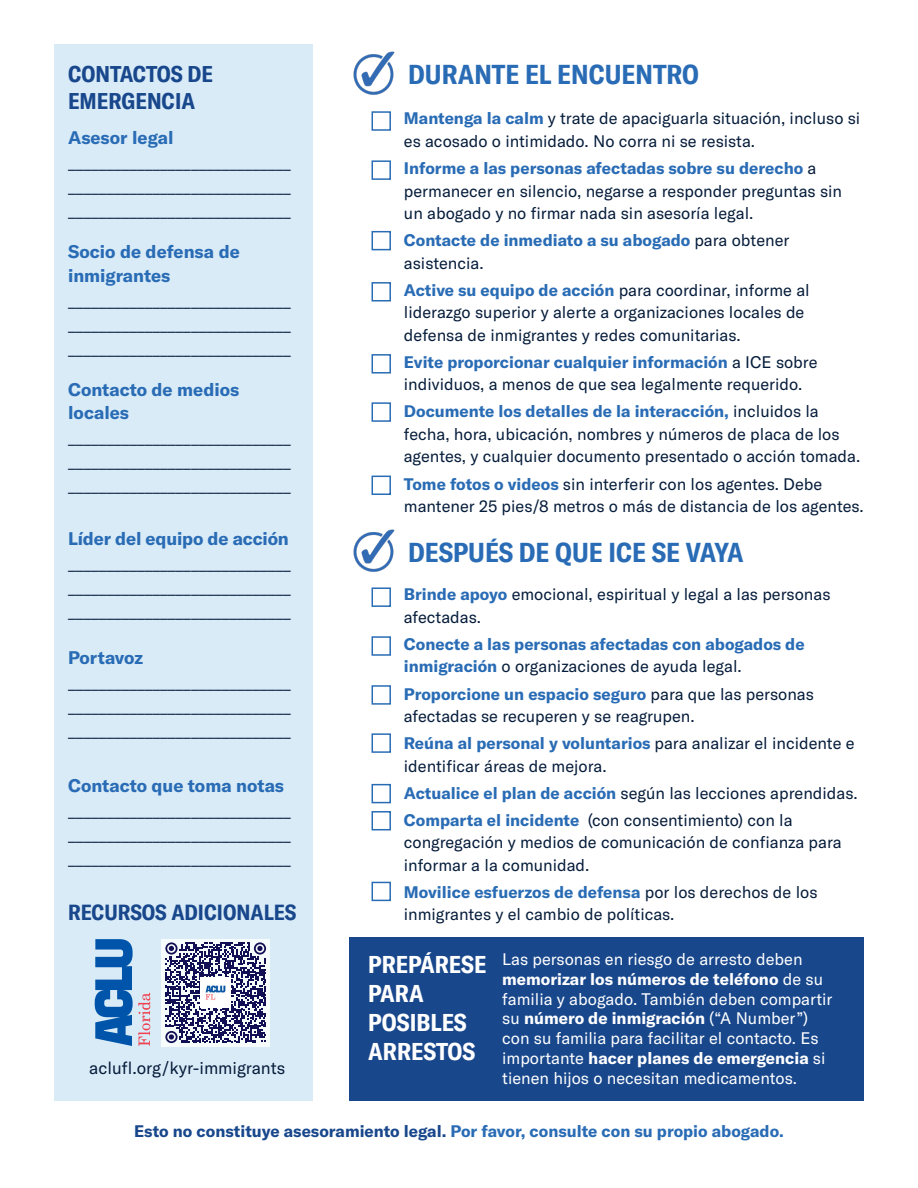
<style>
.page{position:relative;width:918px;height:1188px;background:#fff}
.page>*{position:absolute;margin:0;border:0;box-sizing:border-box;transform-origin:0 0}
.t1{font:700 condensed 27px "GT America";color:#296cb5}
.t2{font:700 condensed 24px/28.8px "GT America";color:#fff}
.t3{font:700 condensed 22.5px/27px "GT America";color:#18478c}
.t4{font:700 condensed 21.6px "GT America";color:#18478c}
.t5{font:18px/24px "GT America";color:#051c3a;text-align:justify}
.t6{font:700 18px/23.4px "GT America";color:#296cb5}
.t7{font:17.1px "GT America";color:#051c3a}
.t8{font:16.5px/22.5px "GT America";color:#051c3a}
.t9{font:16.5px/19.8px "GT America";color:#fff}
.t10{font:700 16.5px/22.5px "GT America";color:#296cb5}
.s1{font-weight:700;color:#296cb5}
.s2{font-weight:400;color:#051c3a}
.s3{font-weight:700}
.s4{color:#18478c}
</style>
<div class="page">
<div style="left:54px;top:44px;width:258px;height:1057px;background:#d9ebf7"></div>
<img style="left:353px;top:51px;width:42px;height:44px">
<div style="left:372px;top:111px;width:19px;height:20px;border:2px solid #296cb5"></div>
<div style="left:372px;top:160px;width:19px;height:20px;border:2px solid #296cb5"></div>
<div style="left:372px;top:231px;width:19px;height:19px;border:2px solid #296cb5"></div>
<div style="left:372px;top:282px;width:19px;height:20px;border:2px solid #296cb5"></div>
<img style="left:353px;top:529px;width:42px;height:43px">
<div style="left:372px;top:587px;width:19px;height:20px;border:2px solid #296cb5"></div>
<div style="left:372px;top:636px;width:19px;height:20px;border:2px solid #296cb5"></div>
<div style="left:372px;top:685px;width:19px;height:20px;border:2px solid #296cb5"></div>
<div style="left:372px;top:733px;width:19px;height:20px;border:2px solid #296cb5"></div>
<div style="left:372px;top:354px;width:19px;height:20px;border:2px solid #296cb5"></div>
<div style="left:372px;top:402px;width:19px;height:20px;border:2px solid #296cb5"></div>
<div style="left:372px;top:476px;width:19px;height:19px;border:2px solid #296cb5"></div>
<div style="left:349px;top:937px;width:515px;height:164px;background:#18478c"></div>
<div style="left:372px;top:784px;width:19px;height:19px;border:2px solid #296cb5"></div>
<div style="left:372px;top:811px;width:19px;height:19px;border:2px solid #296cb5"></div>
<div style="left:372px;top:882px;width:19px;height:19px;border:2px solid #296cb5"></div>
<div style="left:162px;top:939px;width:108px;height:108px;background:#f6fbfc"></div>
<svg style="left:165px;top:942px;width:101px;height:101px"></svg>
<img style="left:201px;top:978px;width:30px;height:30px">
<svg style="left:95px;top:939px;width:55px;height:107px"></svg>
<p class="t3" style="left:68px;top:61px;width:146px">CONTACTOS DE<br>EMERGENCIA</p>
<p class="t6" style="left:68px;top:126px;width:107px">Asesor legal</p>
<p class="t5" style="left:68px;top:150px;width:224px">_____________________________ _____________________________ _____________________________</p>
<p class="t6" style="left:68px;top:240px;width:173px">Socio de defensa de inmigrantes</p>
<p class="t5" style="left:68px;top:287px;width:224px">_____________________________ _____________________________ _____________________________</p>
<p class="t6" style="left:68px;top:377px;width:173px">Contacto de medios locales</p>
<p class="t5" style="left:68px;top:425px;width:224px">_____________________________ _____________________________ _____________________________</p>
<p class="t6" style="left:68px;top:526px;width:222px">Líder del equipo de acción</p>
<p class="t5" style="left:68px;top:550px;width:224px">_____________________________ _____________________________ _____________________________</p>
<p class="t6" style="left:68px;top:646px;width:77px">Portavoz</p>
<p class="t5" style="left:68px;top:670px;width:224px">_____________________________ _____________________________ _____________________________</p>
<p class="t6" style="left:68px;top:774px;width:218px">Contacto que toma notas</p>
<p class="t5" style="left:68px;top:798px;width:224px">_____________________________ _____________________________ _____________________________</p>
<p class="t4" style="left:68px;top:900px;width:230px">RECURSOS ADICIONALES</p>
<p class="t7" style="left:89px;top:1058px;width:197px">aclufl.org/kyr-immigrants</p>
<p class="t1" style="left:408px;top:58px;width:292px">DURANTE EL ENCUENTRO</p>
<p class="t8" style="left:404px;top:107px;width:458px"><span class="s1">Mantenga la calm</span> y trate de apaciguarla situación, incluso si es acosado o intimidado. No corra ni se resista.</p>
<p class="t8" style="left:404px;top:157px;width:440px"><span class="s1">Informe a las personas afectadas sobre su derecho</span> a permanecer en silencio, negarse a responder preguntas sin un abogado y no firmar nada sin asesoría legal.</p>
<p class="t10" style="left:404px;top:229px;width:387px">Contacte de inmediato a su abogado <span class="s2">para obtener asistencia.</span></p>
<p class="t8" style="left:404px;top:279px;width:407px"><span class="s1">Active su equipo de acción</span> para coordinar, informe al liderazgo superior y alerte a organizaciones locales de defensa de inmigrantes y redes comunitarias.</p>
<p class="t8" style="left:404px;top:351px;width:415px"><span class="s1">Evite proporcionar cualquier información</span> a ICE sobre individuos, a menos de que sea legalmente requerido.</p>
<p class="t8" style="left:404px;top:400px;width:458px"><span class="s1">Documente los detalles de la interacción,</span> incluidos la fecha, hora, ubicación, nombres y números de placa de los agentes, y cualquier documento presentado o acción tomada.</p>
<p class="t8" style="left:404px;top:472px;width:461px"><span class="s1">Tome fotos o videos</span> sin interferir con los agentes. Debe mantener 25 pies/8 metros o más de distancia de los agentes.</p>
<p class="t1" style="left:408px;top:536px;width:337px">DESPUÉS DE QUE ICE SE VAYA</p>
<p class="t8" style="left:404px;top:583px;width:428px"><span class="s1">Brinde apoyo</span> emocional, espiritual y legal a las personas afectadas.</p>
<p class="t10" style="left:404px;top:633px;width:402px">Conecte a las personas afectadas con abogados de inmigración <span class="s2">o organizaciones de ayuda legal.</span></p>
<p class="t8" style="left:404px;top:682px;width:412px"><span class="s1">Proporcione un espacio seguro</span> para que las personas afectadas se recuperen y se reagrupen.</p>
<p class="t8" style="left:404px;top:732px;width:452px"><span class="s1">Reúna al personal y voluntarios</span> para analizar el incidente e identificar áreas de mejora.</p>
<p class="t8" style="left:404px;top:782px;width:455px"><span class="s1">Actualice el plan de acción</span> según las lecciones aprendidas.</p>
<p class="t8" style="left:404px;top:809px;width:439px"><span class="s1">Comparta el incidente</span> (con consentimiento) con la congregación y medios de comunicación de confianza para informar a la comunidad.</p>
<p class="t8" style="left:404px;top:881px;width:415px"><span class="s1">Movilice esfuerzos de defensa</span> por los derechos de los inmigrantes y el cambio de políticas.</p>
<p class="t2" style="left:368px;top:950px;width:120px">PREPÁRESE<br>PARA<br>POSIBLES<br>ARRESTOS</p>
<p class="t9" style="left:502px;top:949px;width:332px">Las personas en riesgo de arresto deben <span class="s3">memorizar los números de teléfono</span> de su familia y abogado. También deben compartir su <span class="s3">número de inmigración</span> (“A Number”) con su familia para facilitar el contacto. Es importante <span class="s3">hacer planes de emergencia</span> si tienen hijos o necesitan medicamentos.</p>
<p class="t10" style="left:134px;top:1120px;width:651px"><span class="s4">Esto no constituye asesoramiento legal.</span> Por favor, consulte con su propio abogado.</p>
</div>
